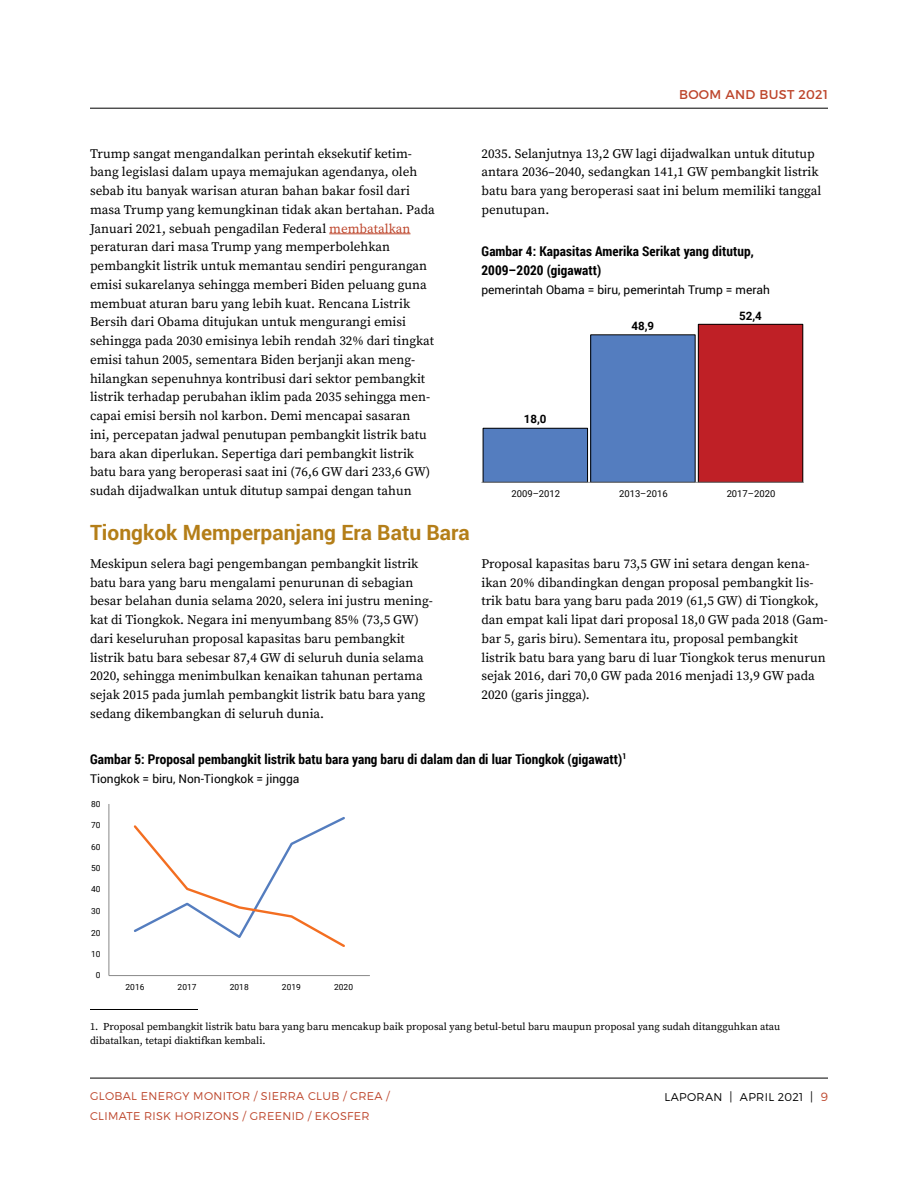
<style>
.page{position:relative;width:918px;height:1188px;background:#fff}
.page>*{position:absolute;margin:0;border:0;box-sizing:border-box;transform-origin:0 0}
.t1{font:700 21px "Roboto";color:#b47e18}
.t2{font:700 13.5px/18.8px "Roboto Condensed";letter-spacing:.005em;color:#000}
.t3{font:13.2px/18.8px "Source Serif Pro";color:#000}
.t4{font:12.75px "Montserrat";letter-spacing:.03em;color:#bd452b}
.t5{font:12px "Roboto";color:#000}
.t6{font:700 11.55px "Roboto";color:#000}
.t7{font:300 11.25px "Montserrat";letter-spacing:.03em;color:#bd452b}
.t8{font:300 11.25px "Montserrat";letter-spacing:.03em;color:#000}
.t9{font:10.5px/13.5px "Source Serif Pro";color:#000}
.t10{font:9.45px "Roboto";color:#000}
.t11{font:8.4px "Roboto";letter-spacing:.005em;color:#000}
.s1{color:#bd452b}
.s2{font-size:12px}
.s3{font-size:12px;color:#bd452b}
</style>
<div class="page">
<hr style="left:90px;top:1078px;width:738px;height:1px;background:#000">
<hr style="left:90px;top:108px;width:738px;height:1px;background:#000">
<hr style="left:329px;top:233px;width:82px;height:1px;background:#bd452b">
<hr style="left:90px;top:1009px;width:108px;height:1px;background:#000">
<hr style="left:109px;top:971px;width:261px;height:1px;background:#cccccb">
<hr style="left:109px;top:967px;width:261px;height:1px;background:#cccccb">
<hr style="left:109px;top:963px;width:261px;height:1px;background:#cccccb">
<hr style="left:109px;top:958px;width:261px;height:1px;background:#cccccb">
<hr style="left:109px;top:950px;width:261px;height:1px;background:#cccccb">
<hr style="left:109px;top:945px;width:261px;height:1px;background:#cccccb">
<hr style="left:109px;top:941px;width:261px;height:1px;background:#cccccb">
<hr style="left:109px;top:937px;width:261px;height:1px;background:#cccccb">
<hr style="left:109px;top:928px;width:261px;height:1px;background:#cccccb">
<hr style="left:109px;top:924px;width:261px;height:1px;background:#cccccb">
<hr style="left:109px;top:920px;width:261px;height:1px;background:#cccccb">
<hr style="left:109px;top:915px;width:261px;height:1px;background:#cccccb">
<hr style="left:109px;top:907px;width:261px;height:1px;background:#cccccb">
<hr style="left:109px;top:902px;width:261px;height:1px;background:#cccccb">
<hr style="left:109px;top:898px;width:261px;height:1px;background:#cccccb">
<hr style="left:109px;top:894px;width:261px;height:1px;background:#cccccb">
<hr style="left:109px;top:885px;width:261px;height:1px;background:#cccccb">
<hr style="left:109px;top:881px;width:261px;height:1px;background:#cccccb">
<hr style="left:109px;top:877px;width:261px;height:1px;background:#cccccb">
<hr style="left:109px;top:872px;width:261px;height:1px;background:#cccccb">
<hr style="left:109px;top:864px;width:261px;height:1px;background:#cccccb">
<hr style="left:109px;top:860px;width:261px;height:1px;background:#cccccb">
<hr style="left:109px;top:855px;width:261px;height:1px;background:#cccccb">
<hr style="left:109px;top:851px;width:261px;height:1px;background:#cccccb">
<hr style="left:109px;top:842px;width:261px;height:1px;background:#cccccb">
<hr style="left:109px;top:838px;width:261px;height:1px;background:#cccccb">
<hr style="left:109px;top:834px;width:261px;height:1px;background:#cccccb">
<hr style="left:109px;top:830px;width:261px;height:1px;background:#cccccb">
<hr style="left:109px;top:821px;width:261px;height:1px;background:#cccccb">
<hr style="left:109px;top:816px;width:261px;height:1px;background:#cccccb">
<hr style="left:109px;top:812px;width:261px;height:1px;background:#cccccb">
<hr style="left:109px;top:808px;width:261px;height:1px;background:#cccccb">
<hr style="left:109px;top:804px;width:1px;height:172px;background:#898989">
<hr style="left:109px;top:975px;width:261px;height:1px;background:#898989">
<svg style="left:132px;top:816px;width:215px;height:131px"></svg>
<div style="left:483px;top:428px;width:105px;height:54px;background:#547dbf"></div>
<div style="left:483px;top:428px;width:105px;height:55px;border:1px solid #000"></div>
<div style="left:591px;top:335px;width:104px;height:147px;background:#547dbf"></div>
<div style="left:698px;top:324px;width:105px;height:158px;background:#bf2026"></div>
<div style="left:698px;top:324px;width:105px;height:159px;border:1px solid #000"></div>
<hr style="left:482px;top:482px;width:322px;height:1px;background:#898989">
<p class="t3" style="left:90px;top:144px;width:346px">Trump sangat mengandalkan perintah eksekutif ketim&shy;bang legislasi dalam upaya memajukan agendanya, oleh sebab itu banyak warisan aturan bahan bakar fosil dari masa Trump yang kemungkinan tidak akan bertahan. Pada Januari 2021, sebuah pengadilan Federal <span class="s1">membatalkan </span>peraturan dari masa Trump yang memperbolehkan pembangkit listrik untuk memantau sendiri pengurangan emisi sukarelanya sehingga memberi Biden peluang guna membuat aturan baru yang lebih kuat. Rencana Listrik Bersih dari Obama ditujukan untuk mengurangi emisi sehingga pada 2030 emisinya lebih rendah 32% dari tingkat emisi tahun 2005, sementara Biden berjanji akan meng&shy;hilangkan sepenuhnya kontribusi dari sektor pembangkit listrik terhadap perubahan iklim pada 2035 sehingga men&shy;capai emisi bersih nol karbon. Demi mencapai sasaran<br>ini, percepatan jadwal penutupan pembangkit listrik batu bara akan diperlukan. Sepertiga dari pembangkit listrik batu bara yang beroperasi saat ini (76,6 GW dari 233,6 GW) sudah dijadwalkan untuk ditutup sampai dengan tahun</p>
<p class="t4" style="left:679px;top:87px;width:150px">BOOM AND BUST 2021</p>
<p class="t3" style="left:482px;top:144px;width:341px">2035. Selanjutnya 13,2 GW lagi dijadwalkan untuk ditutup antara 2036–2040, sedangkan 141,1 GW pembangkit listrik batu bara yang beroperasi saat ini belum memiliki tanggal penutupan.</p>
<p class="t2" style="left:482px;top:242px;width:274px">Gambar 4: Kapasitas Amerika Serikat yang ditutup,<br>2009–2020 (gigawatt)</p>
<p class="t5" style="left:482px;top:282px;width:290px">pemerintah Obama = biru, pemerintah Trump = merah</p>
<p class="t6" style="left:524px;top:411px;width:24px">18,0</p>
<p class="t6" style="left:631px;top:318px;width:24px">48,9</p>
<p class="t6" style="left:739px;top:308px;width:24px">52,4</p>
<p class="t10" style="left:512px;top:487px;width:50px">2009–2012</p>
<p class="t10" style="left:619px;top:487px;width:50px">2013–2016</p>
<p class="t10" style="left:727px;top:487px;width:50px">2017–2020</p>
<h1 class="t1" style="left:90px;top:518px;width:381px">Tiongkok Memperpanjang Era Batu Bara</h1>
<p class="t3" style="left:90px;top:555px;width:344px">Meskipun selera bagi pengembangan pembangkit listrik batu bara yang baru mengalami penurunan di sebagian besar belahan dunia selama 2020, selera ini justru mening&shy;kat di Tiongkok. Negara ini menyumbang 85% (73,5 GW) dari keseluruhan proposal kapasitas baru pembangkit listrik batu bara sebesar 87,4 GW di seluruh dunia selama 2020, sehingga menimbulkan kenaikan tahunan pertama sejak 2015 pada jumlah pembangkit listrik batu bara yang sedang dikembangkan di seluruh dunia.</p>
<p class="t3" style="left:482px;top:555px;width:348px">Proposal kapasitas baru 73,5 GW ini setara dengan kena&shy;ikan 20% dibandingkan dengan proposal pembangkit lis&shy;trik batu bara yang baru pada 2019 (61,5 GW) di Tiongkok, dan empat kali lipat dari proposal 18,0 GW pada 2018 (Gam&shy;bar 5, garis biru). Sementara itu, proposal pembangkit listrik batu bara yang baru di luar Tiongkok terus menurun sejak 2016, dari 70,0 GW pada 2016 menjadi 13,9 GW pada 2020 (garis jingga).</p>
<p class="t2" style="left:90px;top:749px;width:538px">Gambar 5: Proposal pembangkit listrik batu bara yang baru di dalam dan di luar Tiongkok (gigawatt)<sup>1</sup></p>
<p class="t5" style="left:90px;top:770px;width:211px">Tiongkok = biru, Non-Tiongkok = jingga</p>
<p class="t11" style="left:91px;top:798px;width:11px">80</p>
<p class="t11" style="left:91px;top:819px;width:11px">70</p>
<p class="t11" style="left:91px;top:841px;width:11px">60</p>
<p class="t11" style="left:91px;top:862px;width:11px">50</p>
<p class="t11" style="left:91px;top:884px;width:11px">40</p>
<p class="t11" style="left:91px;top:905px;width:11px">30</p>
<p class="t11" style="left:91px;top:927px;width:11px">20</p>
<p class="t11" style="left:91px;top:948px;width:11px">10</p>
<p class="t11" style="left:96px;top:969px;width:6px">0</p>
<p class="t11" style="left:126px;top:981px;width:21px">2016</p>
<p class="t11" style="left:178px;top:981px;width:21px">2017</p>
<p class="t11" style="left:230px;top:981px;width:21px">2018</p>
<p class="t11" style="left:282px;top:981px;width:21px">2019</p>
<p class="t11" style="left:334px;top:981px;width:21px">2020</p>
<p class="t9" style="left:90px;top:1021px;width:692px">1. Proposal pembangkit listrik batu bara yang baru mencakup baik proposal yang betul-betul baru maupun proposal yang sudah ditangguhkan atau dibatalkan, tetapi diaktifkan kembali.</p>
<p class="t7" style="left:90px;top:1089px;width:301px">GLOBAL ENERGY MONITOR / SIERRA CLUB / CREA /</p>
<p class="t8" style="left:665px;top:1090px;width:165px">LAPORAN <span class="s2">|</span> APRIL 2021 <span class="s2">|</span> <span class="s3">9</span></p>
<p class="t7" style="left:90px;top:1109px;width:281px">CLIMATE RISK HORIZONS / GREENID / EKOSFER</p>
</div>
